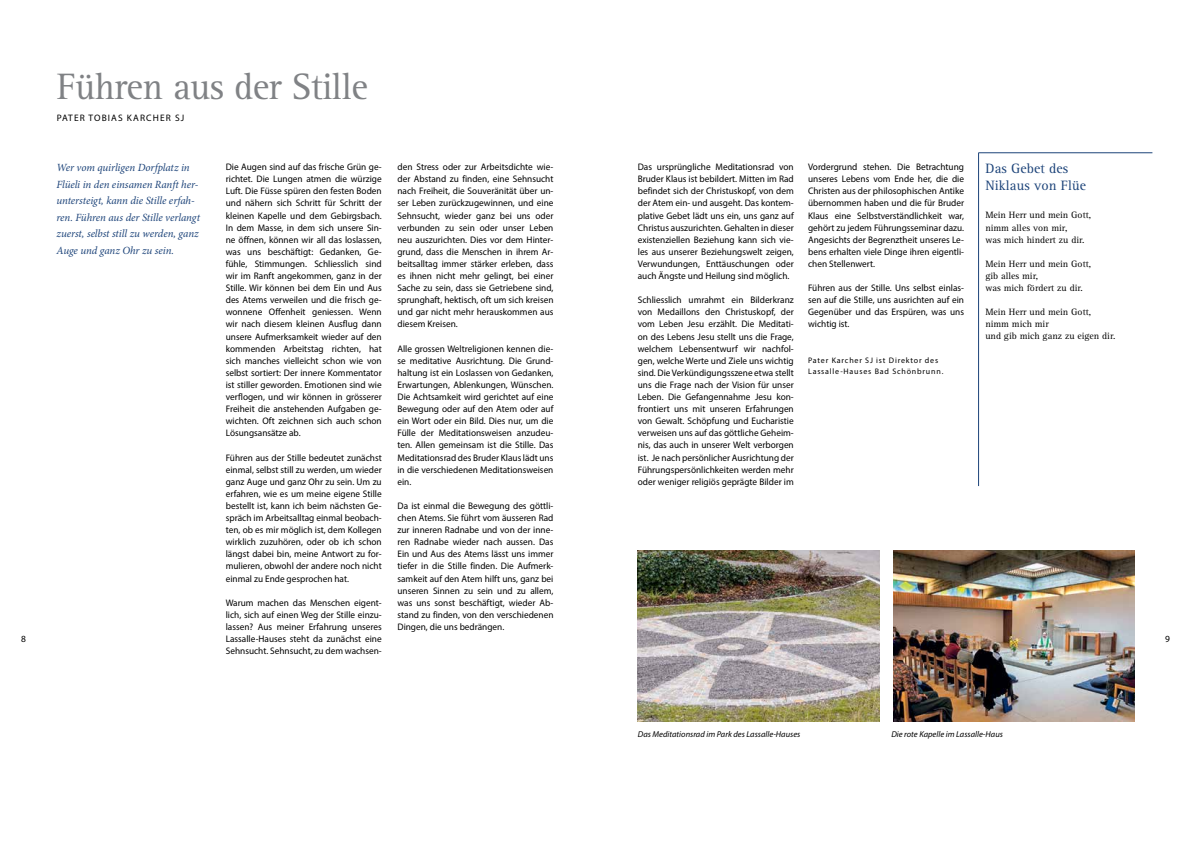
<style>
.page{position:relative;width:1191px;height:842px;background:#fff}
.page>*{position:absolute;margin:0;border:0;box-sizing:border-box;transform-origin:0 0}
.t1{font:38px "Rotis Serif";letter-spacing:-.015em;color:#808285}
.t2{font:14px/17px "Rotis Serif";letter-spacing:.005em;color:#1c4379}
.t3{font:italic 11px/16.5px "Minion Pro";letter-spacing:-.005em;color:#1c4379}
.t4{font:9.5px/12.1px "Myriad Pro";color:#000;text-align:justify}
.t5{font:9.5px/12.1px "Rotis Serif";color:#000}
.t6{font:9.4px "Myriad Pro";letter-spacing:.12em;color:#000}
.t7{font:italic 8.5px "Myriad Pro";color:#000}
.t8{font:8px/11px "Myriad Pro";letter-spacing:.1em;color:#000}
</style>
<div class="page">
<img style="left:893px;top:551px;width:241px;height:170px">
<img style="left:637px;top:551px;width:242px;height:170px">
<hr style="left:978px;top:153px;width:174px;height:1px;background:#1c4379">
<hr style="left:978px;top:153px;width:1px;height:333px;background:#1c4379">
<p class="t1" style="left:57px;top:64px;width:313px">Führen aus der Stille</p>
<p class="t6" style="left:57px;top:112px;width:39px">Pater Tobias</p>
<p class="t6" style="left:127px;top:112px;width:14px">Karcher</p>
<p class="t6" style="left:175px;top:112px;width:11px">SJ</p>
<p class="t2" style="left:985px;top:160px;width:102px">Das Gebet des<br>Niklaus von Flüe</p>
<p class="t5" style="left:985px;top:210px;width:107px">Mein Herr und mein Gott, nimm alles von mir,<br>was mich hindert zu dir.</p>
<p class="t5" style="left:985px;top:258px;width:107px">Mein Herr und mein Gott, gib alles mir,<br>was mich fördert zu dir.</p>
<p class="t5" style="left:985px;top:306px;width:132px">Mein Herr und mein Gott, nimm mich mir<br>und gib mich ganz zu eigen dir.</p>
<p class="t3" style="left:56px;top:159px;width:145px">Wer vom quirligen Dorfplatz in<br>Flüeli in den einsamen Ranft her&shy;untersteigt, kann die Stille erfah&shy;ren. Führen aus der Stille verlangt zuerst, selbst still zu werden, ganz<br>Auge und ganz Ohr zu sein.</p>
<p class="t4" style="left:638px;top:161px;width:157px">Das ursprüngliche Meditationsrad von Bruder Klaus ist bebildert. Mitten im Rad befindet sich der Christuskopf, von dem der Atem ein- und ausgeht. Das kontem&shy;plative Gebet lädt uns ein, uns ganz auf Christus auszurichten. Gehalten in dieser existenziellen Beziehung kann sich vie&shy;les aus unserer Beziehungswelt zeigen, Verwundungen, Enttäuschungen oder auch Ängste und Heilung sind möglich.</p>
<p class="t4" style="left:638px;top:294px;width:157px">Schliesslich umrahmt ein Bilderkranz von Medaillons den Christuskopf, der vom Leben Jesu erzählt. Die Meditati&shy;on des Lebens Jesu stellt uns die Frage, welchem Lebensentwurf wir nachfol&shy;gen, welche Werte und Ziele uns wichtig sind. Die Verkündigungsszene etwa stellt uns die Frage nach der Vision für unser Leben. Die Gefangennahme Jesu kon&shy;frontiert uns mit unseren Erfahrungen von Gewalt. Schöpfung und Eucharistie verweisen uns auf das göttliche Geheim&shy;nis, das auch in unserer Welt verborgen ist. Je nach persönlicher Ausrichtung der Führungspersönlichkeiten werden mehr oder weniger religiös geprägte Bilder im</p>
<p class="t4" style="left:226px;top:161px;width:157px">Die Augen sind auf das frische Grün ge&shy;richtet. Die Lungen atmen die würzige Luft. Die Füsse spüren den festen Boden und nähern sich Schritt für Schritt der kleinen Kapelle und dem Gebirgsbach.<br>In dem Masse, in dem sich unsere Sin&shy;ne öffnen, können wir all das loslassen, was uns beschäftigt: Gedanken, Ge&shy;fühle, Stimmungen. Schliesslich sind wir im Ranft angekommen, ganz in der Stille. Wir können bei dem Ein und Aus des Atems verweilen und die frisch ge&shy;wonnene Offenheit geniessen. Wenn wir nach diesem kleinen Ausflug dann unsere Aufmerksamkeit wieder auf den kommenden Arbeitstag richten, hat sich manches vielleicht schon wie von selbst sortiert: Der innere Kommentator ist stiller geworden. Emotionen sind wie verflogen, und wir können in grösserer Freiheit die anstehenden Aufgaben ge&shy;wichten. Oft zeichnen sich auch schon Lösungsansätze ab.</p>
<p class="t4" style="left:226px;top:451px;width:157px">Führen aus der Stille bedeutet zunächst einmal, selbst still zu werden, um wieder ganz Auge und ganz Ohr zu sein. Um zu erfahren, wie es um meine eigene Stille bestellt ist, kann ich beim nächsten Ge&shy;spräch im Arbeitsalltag einmal beobach&shy;ten, ob es mir möglich ist, dem Kollegen wirklich zuzuhören, oder ob ich schon längst dabei bin, meine Antwort zu for&shy;mulieren, obwohl der andere noch nicht einmal zu Ende gesprochen hat.</p>
<p class="t4" style="left:226px;top:596px;width:157px">Warum machen das Menschen eigent&shy;lich, sich auf einen Weg der Stille einzu&shy;lassen? Aus meiner Erfahrung unseres Lassalle-Hauses steht da zunächst eine Sehnsucht. Sehnsucht, zu dem wachsen-</p>
<p class="t4" style="left:397px;top:161px;width:157px">den Stress oder zur Arbeitsdichte wie&shy;der Abstand zu finden, eine Sehnsucht nach Freiheit, die Souveränität über un&shy;ser Leben zurückzugewinnen, und eine Sehnsucht, wieder ganz bei uns oder verbunden zu sein oder unser Leben neu auszurichten. Dies vor dem Hinter&shy;grund, dass die Menschen in ihrem Ar&shy;beitsalltag immer stärker erleben, dass es ihnen nicht mehr gelingt, bei einer Sache zu sein, dass sie Getriebene sind, sprunghaft, hektisch, oft um sich kreisen und gar nicht mehr herauskommen aus diesem Kreisen.</p>
<p class="t4" style="left:397px;top:342px;width:157px">Alle grossen Weltreligionen kennen die&shy;se meditative Ausrichtung. Die Grund&shy;haltung ist ein Loslassen von Gedanken, Erwartungen, Ablenkungen, Wünschen.<br>Die Achtsamkeit wird gerichtet auf eine Bewegung oder auf den Atem oder auf ein Wort oder ein Bild. Dies nur, um die Fülle der Meditationsweisen anzudeu&shy;ten. Allen gemeinsam ist die Stille. Das Meditationsrad des Bruder Klaus lädt uns in die verschiedenen Meditationsweisen ein.</p>
<p class="t4" style="left:397px;top:500px;width:157px">Da ist einmal die Bewegung des göttli&shy;chen Atems. Sie führt vom äusseren Rad zur inneren Radnabe und von der inne&shy;ren Radnabe wieder nach aussen. Das Ein und Aus des Atems lässt uns immer tiefer in die Stille finden. Die Aufmerk&shy;samkeit auf den Atem hilft uns, ganz bei unseren Sinnen zu sein und zu allem, was uns sonst beschäftigt, wieder Ab&shy;stand zu finden, von den verschiedenen Dingen, die uns bedrängen.</p>
<p class="t4" style="left:808px;top:161px;width:157px">Vordergrund stehen. Die Betrachtung unseres Lebens vom Ende her, die die Christen aus der philosophischen Antike übernommen haben und die für Bruder Klaus eine Selbstverständlichkeit war, gehört zu jedem Führungsseminar dazu.<br>Angesichts der Begrenztheit unseres Le&shy;bens erhalten viele Dinge ihren eigentli&shy;chen Stellenwert.</p>
<p class="t4" style="left:808px;top:282px;width:157px">Führen aus der Stille. Uns selbst einlas&shy;sen auf die Stille, uns ausrichten auf ein Gegenüber und das Erspüren, was uns wichtig ist.</p>
<p class="t8" style="left:808px;top:354px;width:137px">Pater Karcher SJ ist Direktor des<br>Lassalle-Hauses Bad Schönbrunn.</p>
<p class="t6" style="left:21px;top:633px;width:6px">8</p>
<p class="t6" style="left:1165px;top:633px;width:6px">9</p>
<p class="t7" style="left:638px;top:729px;width:164px">Das Meditationsrad im Park des Lassalle-Hauses</p>
<p class="t7" style="left:891px;top:729px;width:113px">Die rote Kapelle im Lassalle-Haus</p>
</div>
